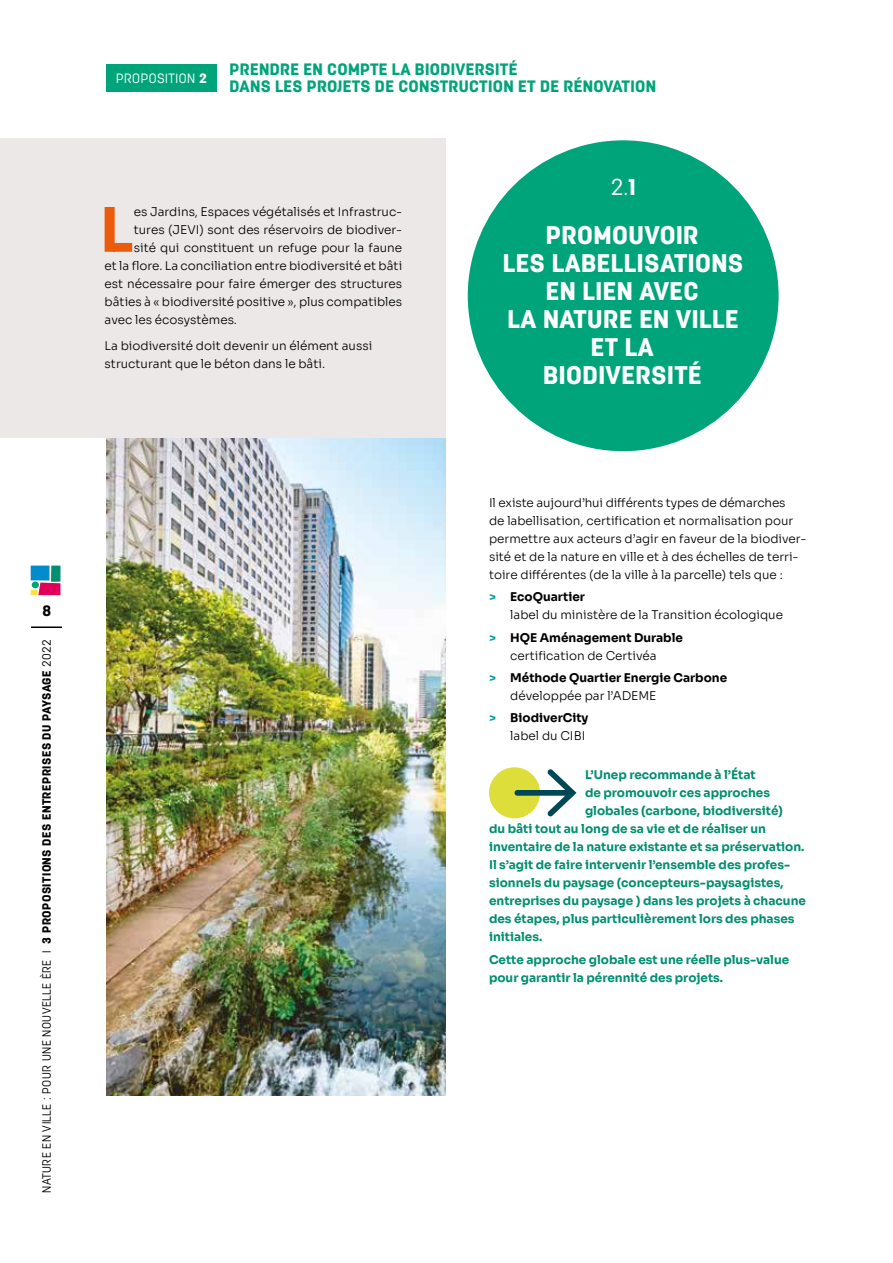
<style>
.page{position:relative;width:893px;height:1263px;background:#fff}
.page>*{position:absolute;margin:0;border:0;box-sizing:border-box;transform-origin:0 0}
.t1{font:61.35px "Sora";color:#ea5b0b}
.t2{font:900 25.5px/28px "Moderna Condensed";letter-spacing:.02em;color:#fff;text-align:center}
.t3{font:300 22.95px "Moderna Condensed";color:#fff}
.t4{font:900 16.5px/16.5px "Moderna Condensed";letter-spacing:.02em;color:#00a47a}
.t5{font:900 15px "Moderna Condensed";color:#000}
.t6{font:300 13.5px "Moderna Condensed";letter-spacing:.04em;color:#fff}
.t7{font:300 12px/18px "Sora";color:#000}
.t8{font:12px/18px "Sora";color:#008f70}
.t9{font:12px/18px "Sora";color:#000}
.t10{font:300 12px "Moderna Condensed";letter-spacing:.04em;color:#000}
.s1{font-weight:900}
.s2{font-weight:400;color:#009ba4}
.s3{font-weight:400}
.s4{color:#009ba4}
.s5{font-weight:300}
</style>
<div class="page">
<div style="left:29px;top:592px;width:36px;height:36px;border:2px solid #000"></div>
<div style="left:0;top:585px;width:31px;height:53px;background:#fff"></div>
<div style="left:62px;top:585px;width:9px;height:51px;background:#fff"></div>
<svg style="left:30px;top:589px;width:32px;height:8px"></svg>
<svg style="left:31px;top:566px;width:29px;height:29px"></svg>
<div style="left:32px;top:581px;width:7px;height:7px;background:#00a47a;border-radius:50%"></div>
<div style="left:0;top:138px;width:445px;height:300px;background:#ece8e7"></div>
<img style="left:106px;top:438px;width:339px;height:657px">
<div style="left:468px;top:140px;width:311px;height:311px;background:#00a47a;border-radius:50%"></div>
<div style="left:489px;top:767px;width:51px;height:51px;background:#ddde3a;border-radius:50%"></div>
<svg style="left:514px;top:769px;width:62px;height:47px"></svg>
<div style="left:106px;top:64px;width:111px;height:27px;background:#00a47a"></div>
<p class="t5" style="left:42px;top:599px;width:10px">8</p>
<p class="t10" style="left:37px;top:1192px;width:555px;rotate:-90deg">NATURE EN VILLE : POUR UNE NOUVELLE ÈRE I <span class="s1">3 PROPOSITIONS DES ENTREPRISES DU PAYSAGE</span> 2022</p>
<p class="t6" style="left:116px;top:67px;width:92px">PROPOSITION <span class="s1">2</span></p>
<h3 class="t4" style="left:230px;top:61px;width:428px">PRENDRE EN COMPTE LA BIODIVERSITÉ<br>DANS LES PROJETS DE CONSTRUCTION ET DE RÉNOVATION</h3>
<h3 class="t3" style="left:611px;top:169px;width:26px">2.<span class="s1">1</span></h3>
<h1 class="t1" style="left:100px;top:179px;width:36px">L</h1>
<p class="t7" style="left:134px;top:201px;width:270px">es Jardins, Espaces végétalisés et Infrastruc-</p>
<p class="t7" style="left:134px;top:219px;width:270px">tures (JEVI) sont des réservoirs de biodiver-</p>
<p class="t7" style="left:134px;top:237px;width:270px">sité qui constituent un refuge pour la faune</p>
<p class="t7" style="left:105px;top:255px;width:299px">et la flore. La conciliation entre biodiversité et bâti</p>
<p class="t7" style="left:105px;top:273px;width:299px">est nécessaire pour faire émerger des structures</p>
<p class="t7" style="left:105px;top:291px;width:299px">bâties à « biodiversité positive », plus compatibles</p>
<p class="t7" style="left:105px;top:309px;width:134px">avec les écosystèmes.</p>
<p class="t7" style="left:105px;top:336px;width:269px">La biodiversité doit devenir un élément aussi structurant que le béton dans le bâti.</p>
<h2 class="t2" style="left:503px;top:222px;width:242px">PROMOUVOIR<br>LES LABELLISATIONS<br>EN LIEN AVEC<br>LA NATURE EN VILLE<br>ET LA<br>BIODIVERSITÉ</h2>
<p class="t7" style="left:489px;top:493px;width:319px">Il existe aujourd’hui différents types de démarches<br>de labellisation, certification et normalisation pour permettre aux acteurs d’agir en faveur de la biodiver&shy;sité et de la nature en ville et à des échelles de terri&shy;toire différentes (de la ville à la parcelle) tels que :</p>
<p class="t7" style="left:510px;top:587px;width:274px;text-indent:-21px"><span class="s2">&gt;</span> <span class="s3">EcoQuartier<br></span>label du ministère de la Transition écologique</p>
<p class="t7" style="left:489px;top:627px;width:195px;text-align:center"><span class="s2">&gt;</span> <span class="s3">HQE Aménagement Durable </span>certification de Certivéa</p>
<p class="t9" style="left:510px;top:667px;width:218px;text-indent:-21px"><span class="s4">&gt;</span> Méthode Quartier Energie Carbone <span class="s5">développée par l’ADEME</span></p>
<p class="t9" style="left:489px;top:708px;width:101px;text-align:right"><span class="s4">&gt;</span> BiodiverCity <span class="s5">label du CIBI</span></p>
<p class="t8" style="left:585px;top:765px;width:172px">L’Unep recommande à l’État</p>
<p class="t8" style="left:585px;top:783px;width:187px">de promouvoir ces approches</p>
<p class="t8" style="left:585px;top:801px;width:199px">globales (carbone, biodiversité)</p>
<p class="t8" style="left:489px;top:819px;width:279px">du bâti tout au long de sa vie et de réaliser un</p>
<p class="t8" style="left:489px;top:837px;width:317px">inventaire de la nature existante et sa préservation.</p>
<p class="t8" style="left:489px;top:855px;width:303px">Il s’agit de faire intervenir l’ensemble des profes-</p>
<p class="t8" style="left:489px;top:873px;width:296px">sionnels du paysage (concepteurs-paysagistes,</p>
<p class="t8" style="left:489px;top:891px;width:318px">entreprises du paysage ) dans les projets à chacune</p>
<p class="t8" style="left:489px;top:909px;width:307px">des étapes, plus particulièrement lors des phases</p>
<p class="t8" style="left:489px;top:927px;width:55px">initiales.</p>
<p class="t8" style="left:489px;top:949px;width:302px">Cette approche globale est une réelle plus-value pour garantir la pérennité des projets.</p>
</div>
